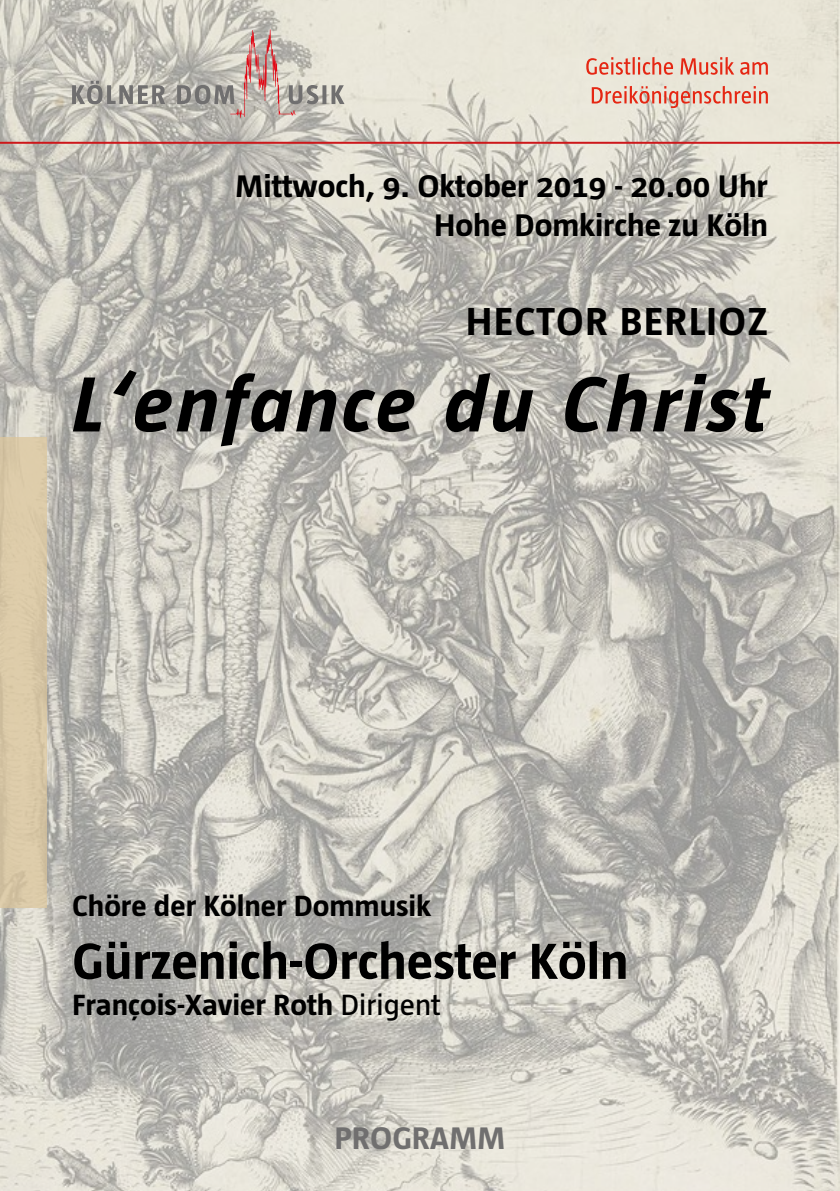
<style>
.page{position:relative;width:840px;height:1191px;background:#fff}
.page>*{position:absolute;margin:0;border:0;box-sizing:border-box;transform-origin:0 0}
.t1{font:italic 700 80px "Tazzer Text";letter-spacing:.04em;color:#000}
.t2{font:700 52px "Tazzer Text";color:#000}
.t3{font:700 40px "Tazzer Text";letter-spacing:.03em;color:#000}
.t4{font:700 32px/38.4px "Tazzer Text";color:#000;text-align:right}
.t5{font:700 32px "Tazzer Text";color:#706f6f}
.t6{font:700 30px "Tazzer Text";color:#000}
.s1{font-weight:400}
</style>
<div class="page">
<img style="left:0;top:0;width:839px;height:1191px">
<svg style="left:72px;top:29px;width:272px;height:89px;background:#c2bbb3"></svg>
<svg style="left:586px;top:57px;width:181px;height:18px;background:#e7ac9c"></svg>
<svg style="left:591px;top:86px;width:176px;height:22px;background:#e6b3a4"></svg>
<hr style="left:0;top:142px;width:839px;height:2px;background:#cd171a">
<div style="left:0;top:438px;width:46px;height:470px;background:#dccba8"></div>
<p class="t4" style="left:235px;top:168px;width:534px">Mittwoch, 9. Oktober 2019 - 20.00 Uhr<br>Hohe Domkirche zu Köln</p>
<p class="t3" style="left:465px;top:301px;width:303px">HECTOR BERLIOZ</p>
<h1 class="t1" style="left:72px;top:363px;width:697px">L‘enfance du Christ</h1>
<p class="t6" style="left:72px;top:890px;width:360px">Chöre der Kölner Dommusik</p>
<h2 class="t2" style="left:72px;top:934px;width:557px">Gürzenich-Orchester Köln</h2>
<p class="t6" style="left:72px;top:989px;width:370px">François-Xavier Roth <span class="s1">Dirigent</span></p>
<p class="t5" style="left:334px;top:1121px;width:173px">PROGRAMM</p>
</div>
